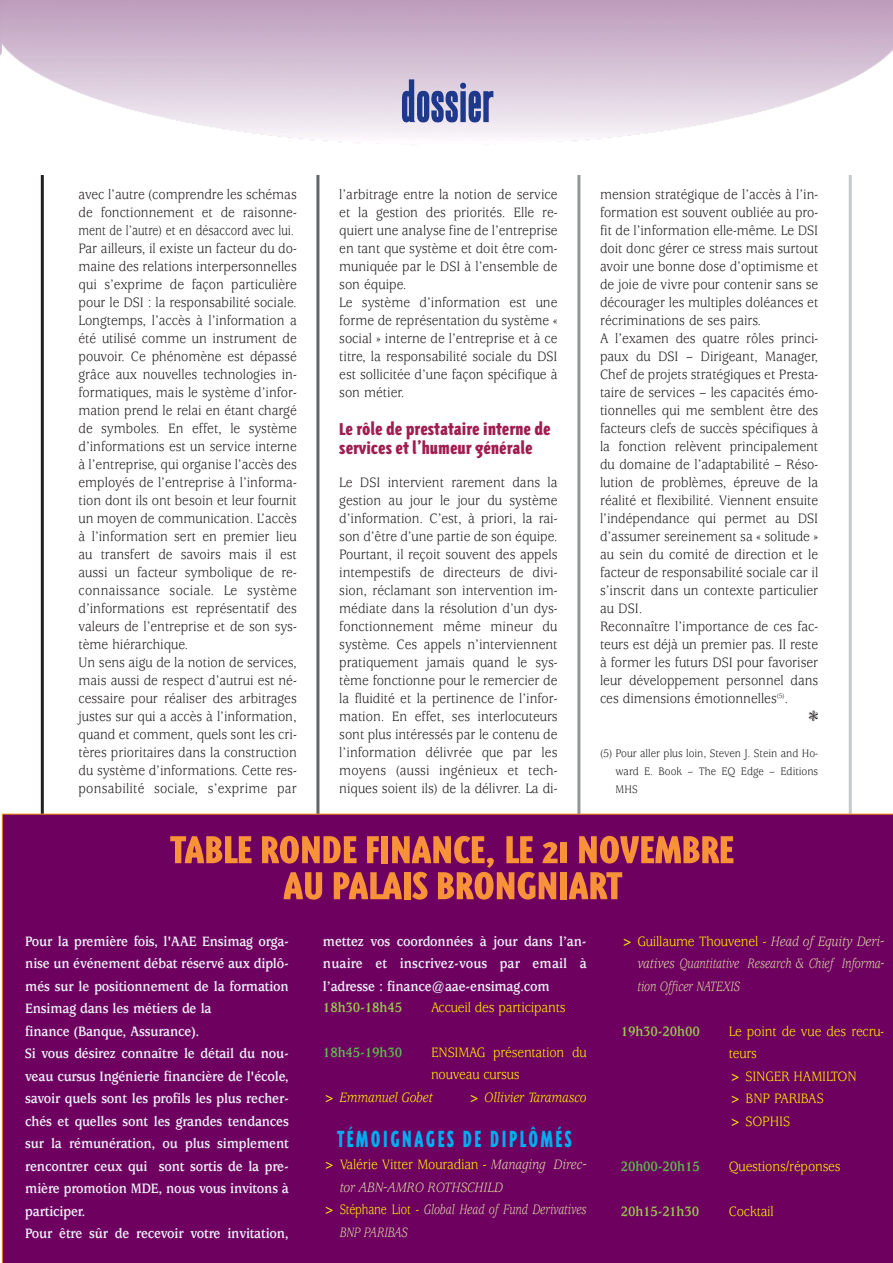
<style>
.page{position:relative;width:893px;height:1263px;background:#fff}
.page>*{position:absolute;margin:0;border:0;box-sizing:border-box;transform-origin:0 0}
.t1{font:54px "Undertaker";letter-spacing:.01em;color:#1e388c}
.t2{font:900 45px/36px "Triplex Cond";color:#f79239;text-align:center;scale:1.2 1}
.t3{font:900 27px "Triplex Cond";letter-spacing:.105em;color:#00adef;scale:.9 1}
.t4{font:900 19.8px/19.8px "Triplex Cond";color:#9f1d51;scale:1.2 1}
.t5{font:15px/18px "Usherwood";color:#231f20;scale:.9 1}
.t6{font:700 15px/22.5px "Usherwood";letter-spacing:-.01em;color:#eef0f9;scale:.9 1}
.t7{font:15px/22.5px "Usherwood";letter-spacing:-.01em;color:#fff200;scale:.9 1}
.t8{font:italic 15px/22.5px "Usherwood";letter-spacing:-.01em;color:#d9d3a5;text-align:justify;scale:.9 1}
.t9{font:italic 15px "Usherwood";letter-spacing:-.01em;color:#d9d3a5;scale:.8 1}
.t10{font:700 15px "Usherwood";letter-spacing:-.01em;color:#9bc753;scale:.9 1}
.t11{font:italic 15px "Usherwood";letter-spacing:-.01em;color:#fff200;scale:.9 1}
.t12{font:700 15px "Usherwood";letter-spacing:-.01em;color:#5dbb50;scale:.9 1}
.t13{font:12px/18px "Usherwood";color:#231f20;text-align:justify;scale:.9 1}
.s1{font-style:italic;color:#d9d3a5}
.s2{font-style:normal;color:#fff200}
</style>
<div class="page">
<hr style="left:849px;top:175px;width:3px;height:1012px;background:#c6c8ca">
<hr style="left:316px;top:175px;width:3px;height:1012px;background:#636466">
<hr style="left:41px;top:175px;width:3px;height:1016px;background:#231f20">
<hr style="left:577px;top:175px;width:3px;height:1012px;background:#939598">
<img style="left:0;top:1px;width:2px;height:55px">
<div style="left:2px;top:814px;width:891px;height:449px;background:#6e005f"></div>
<h1 class="t1" style="left:402px;top:79px;width:94px">dossier</h1>
<p class="t5" style="left:79px;top:186px;width:244px">avec l’autre (comprendre les schémas de fonctionnement et de raisonne&shy;ment de l’autre) et en désaccord avec lui.<br>Par ailleurs, il existe un facteur du do&shy;maine des relations interpersonnelles qui s’exprime de façon particulière pour le DSI : la responsabilité sociale.<br>Longtemps, l’accès à l’information a été utilisé comme un instrument de pouvoir. Ce phénomène est dépassé grâce aux nouvelles technologies in&shy;formatiques, mais le système d’infor&shy;mation prend le relai en étant chargé de symboles. En effet, le système d’informations est un service interne à l’entreprise, qui organise l’accès des employés de l’entreprise à l’informa&shy;tion dont ils ont besoin et leur fournit un moyen de communication. L’accès à l’information sert en premier lieu au transfert de savoirs mais il est aussi un facteur symbolique de re&shy;connaissance sociale. Le système d’informations est représentatif des valeurs de l’entreprise et de son sys&shy;tème hiérarchique.<br>Un sens aigu de la notion de services, mais aussi de respect d’autrui est né&shy;cessaire pour réaliser des arbitrages justes sur qui a accès à l’information, quand et comment, quels sont les cri&shy;tères prioritaires dans la construction du système d’informations. Cette res&shy;ponsabilité sociale, s’exprime par</p>
<p class="t5" style="left:339px;top:186px;width:244px">l’arbitrage entre la notion de service et la gestion des priorités. Elle re&shy;quiert une analyse fine de l’entreprise en tant que système et doit être com&shy;muniquée par le DSI à l’ensemble de son équipe.<br>Le système d’information est une forme de représentation du système « social » interne de l’entreprise et à ce titre, la responsabilité sociale du DSI est sollicitée d’une façon spécifique à son métier.</p>
<h3 class="t4" style="left:339px;top:420px;width:178px">Le rôle de prestataire interne de services et l’humeur générale</h3>
<p class="t5" style="left:339px;top:474px;width:244px;text-align:justify">Le DSI intervient rarement dans la gestion au jour le jour du système d’information. C’est, à priori, la rai&shy;son d’être d’une partie de son équipe.<br>Pourtant, il reçoit souvent des appels intempestifs de directeurs de divi&shy;sion, réclamant son intervention im&shy;médiate dans la résolution d’un dys&shy;fonctionnement même mineur du système. Ces appels n’interviennent pratiquement jamais quand le sys&shy;tème fonctionne pour le remercier de la fluidité et la pertinence de l’infor&shy;mation. En effet, ses interlocuteurs sont plus intéressés par le contenu de l’information délivrée que par les moyens (aussi ingénieux et tech&shy;niques soient ils) de la délivrer. La di-</p>
<p class="t5" style="left:600px;top:186px;width:244px">mension stratégique de l’accès à l’in&shy;formation est souvent oubliée au pro&shy;fit de l’information elle-même. Le DSI doit donc gérer ce stress mais surtout avoir une bonne dose d’optimisme et de joie de vivre pour contenir sans se décourager les multiples doléances et récriminations de ses pairs.<br>A l’examen des quatre rôles princi&shy;paux du DSI – Dirigeant, Manager, Chef de projets stratégiques et Presta&shy;taire de services – les capacités émo&shy;tionnelles qui me semblent être des facteurs clefs de succès spécifiques à la fonction relèvent principalement du domaine de l’adaptabilité – Réso&shy;lution de problèmes, épreuve de la réalité et flexibilité. Viennent ensuite l’indépendance qui permet au DSI d’assumer sereinement sa « solitude » au sein du comité de direction et le facteur de responsabilité sociale car il s’inscrit dans un contexte particulier au DSI.<br>Reconnaître l’importance de ces fac&shy;teurs est déjà un premier pas. Il reste à former les futurs DSI pour favoriser leur développement personnel dans ces dimensions émotionnelles<sup>(5)</sup>.</p>
<p class="t13" style="left:616px;top:745px;width:227px;text-indent:-16px">(5) Pour aller plus loin, Steven J. Stein and Ho&shy;ward E. Book – The EQ Edge – Editions MHS</p>
<h2 class="t2" style="left:171px;top:834px;width:471px">TABLE RONDE FINANCE, LE 21 NOVEMBRE<br>AU PALAIS BRONGNIART</h2>
<p class="t6" style="left:25px;top:931px;width:294px">Pour la première fois, l'AAE Ensimag orga&shy;nise un événement débat réservé aux diplô&shy;més sur le positionnement de la formation Ensimag dans les métiers de la<br>finance (Banque, Assurance).<br>Si vous désirez connaître le détail du nou&shy;veau cursus Ingénierie financière de l'école, savoir quels sont les profils les plus recher&shy;chés et quelles sont les grandes tendances sur la rémunération, ou plus simplement rencontrer ceux qui sont sortis de la pre&shy;mière promotion MDE, nous vous invitons à participer.<br>Pour être sûr de recevoir votre invitation,</p>
<p class="t6" style="left:323px;top:931px;width:294px;text-align:justify">mettez vos coordonnées à jour dans l’an&shy;nuaire et inscrivez-vous par email à l’adresse : finance@aae-ensimag.com</p>
<p class="t10" style="left:323px;top:1002px;width:90px">18h30-18h45</p>
<p class="t7" style="left:431px;top:998px;width:151px">Accueil des participants</p>
<p class="t12" style="left:323px;top:1046px;width:90px">18h45-19h30</p>
<p class="t7" style="left:431px;top:1042px;width:174px">ENSIMAG présentation du nouveau cursus</p>
<p class="t11" style="left:323px;top:1091px;width:124px">&gt; Emmanuel Gobet</p>
<p class="t11" style="left:468px;top:1091px;width:134px">&gt; Ollivier Taramasco</p>
<h3 class="t3" style="left:338px;top:1128px;width:262px">TÉMOIGNAGES DE DIPLÔMÉS</h3>
<p class="t7" style="left:323px;top:1154px;width:294px">&gt; Valérie Vitter Mouradian - <span class="s1">Managing Direc-</span></p>
<p class="t8" style="left:340px;top:1177px;width:183px">tor ABN-AMRO ROTHSCHILD</p>
<p class="t9" style="left:323px;top:1204px;width:331px"><span class="s2">&gt; Stéphane Liot -</span> Global Head of Fund Derivatives</p>
<p class="t9" style="left:340px;top:1226px;width:87px">BNP PARIBAS</p>
<p class="t8" style="left:637px;top:931px;width:276px;text-indent:-17px"><span class="s2">&gt; Guillaume Thouvenel -</span> Head of Equity Deri&shy;vatives Quantitative Research &amp; Chief Informa&shy;tion Officer NATEXIS</p>
<p class="t10" style="left:621px;top:1025px;width:90px">19h30-20h00</p>
<p class="t7" style="left:729px;top:1021px;width:174px">Le point de vue des recru&shy;teurs<br>&gt; SINGER HAMILTON<br>&gt; BNP PARIBAS<br>&gt; SOPHIS</p>
<p class="t12" style="left:621px;top:1160px;width:90px">20h00-20h15</p>
<p class="t7" style="left:729px;top:1156px;width:126px">Questions/réponses</p>
<p class="t10" style="left:621px;top:1205px;width:89px">20h15-21h30</p>
<p class="t7" style="left:729px;top:1201px;width:52px">Cocktail</p>
</div>
